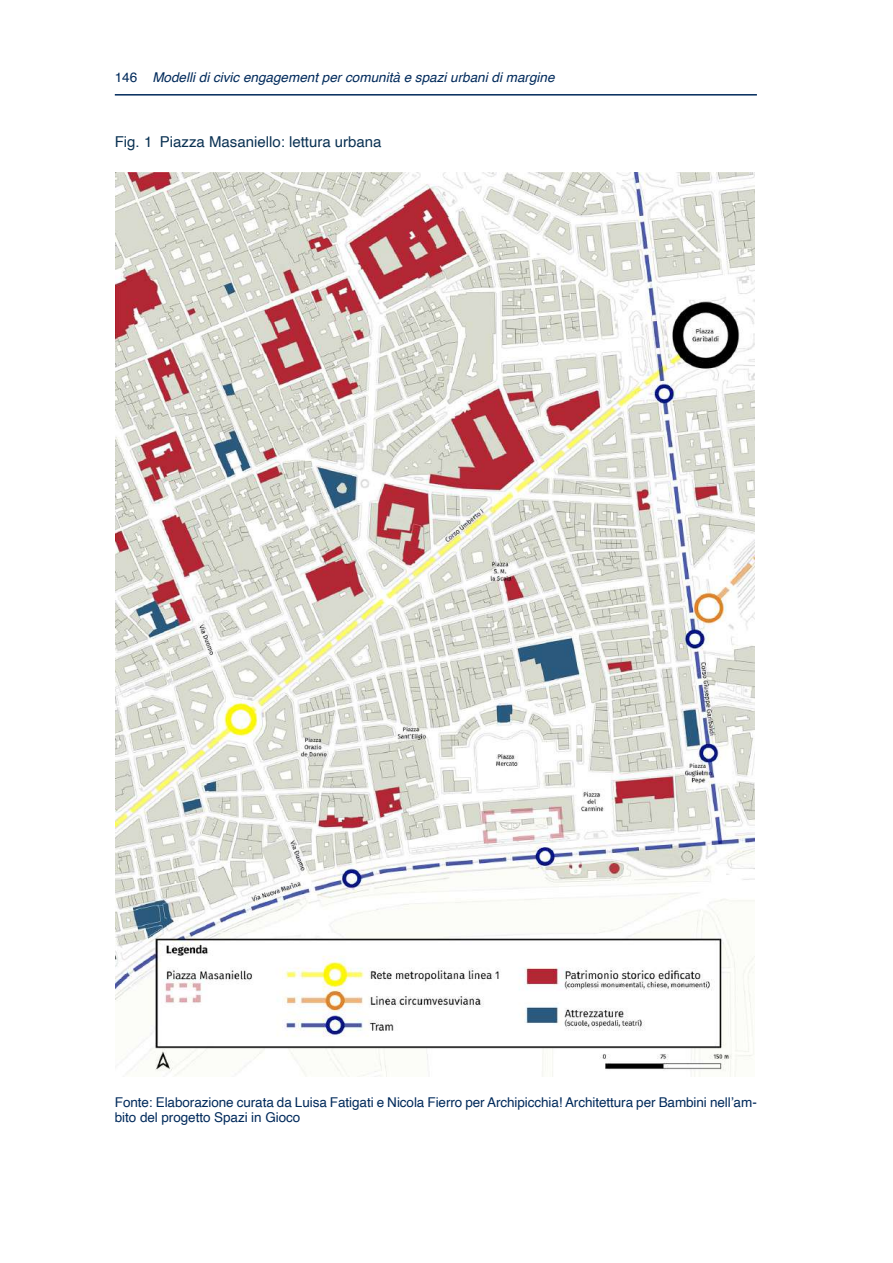
<style>
.page{position:relative;width:893px;height:1263px;background:#fff}
.page>*{position:absolute;margin:0;border:0;box-sizing:border-box;transform-origin:0 0}
.t1{font:15px "Helvetica";color:#0b3253}
.t2{font:13.5px/15px "Helvetica";letter-spacing:-.005em;color:#002a5b}
.t3{font:italic 13.5px "Helvetica";color:#002a5b}
.s1{font-style:normal}
</style>
<div class="page">
<hr style="left:115px;top:94px;width:642px;height:2px;background:#002a5b">
<img style="left:116px;top:172px;width:639px;height:905px">
<p class="t3" style="left:115px;top:72px;width:441px"><span class="s1">146</span> Modelli di civic engagement per comunità e spazi urbani di margine</p>
<p class="t1" style="left:115px;top:136px;width:268px">Fig. 1 Piazza Masaniello: lettura urbana</p>
<p class="t2" style="left:115px;top:1096px;width:643px">Fonte: Elaborazione curata da Luisa Fatigati e Nicola Fierro per Archipicchia! Architettura per Bambini nell’am&shy;bito del progetto Spazi in Gioco</p>
</div>
